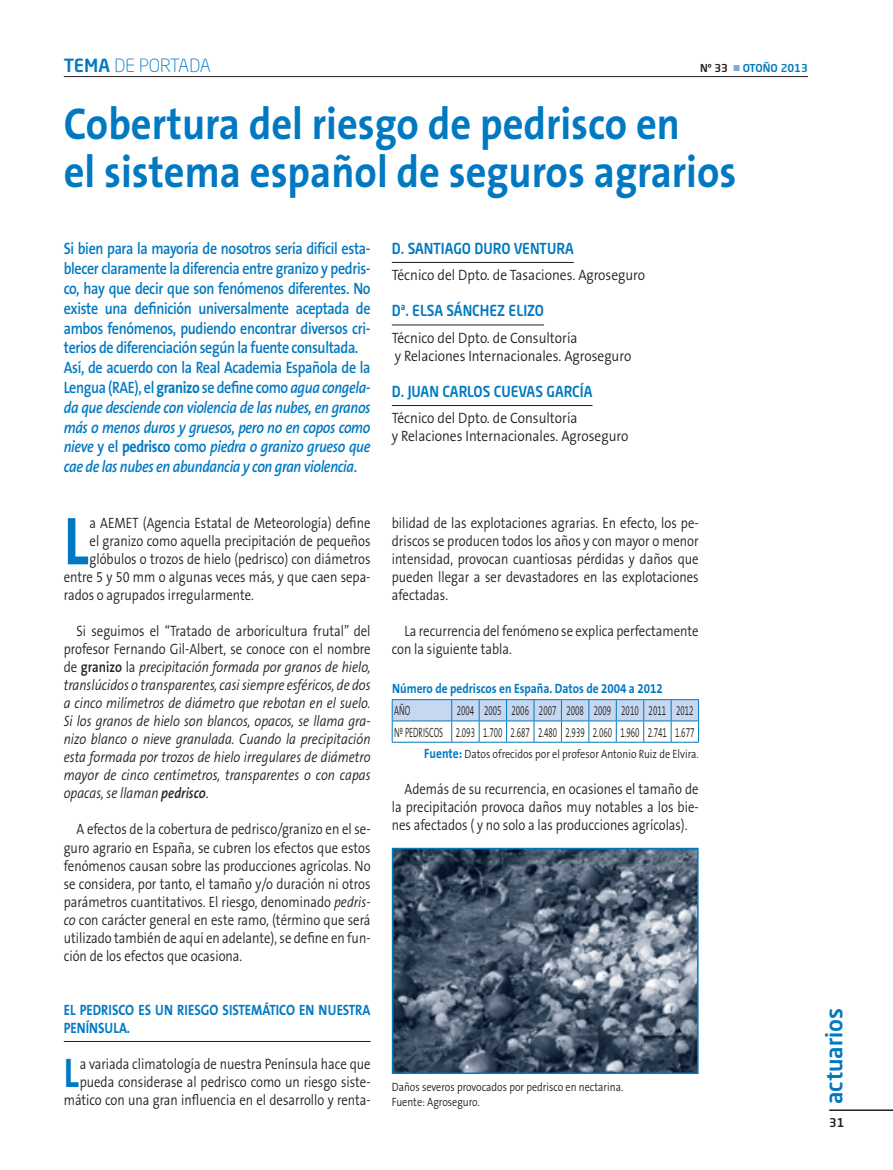
<style>
.page{position:relative;width:893px;height:1170px;background:#fff}
.page>*{position:absolute;margin:0;border:0;box-sizing:border-box;transform-origin:0 0}
.t1{font:700 68.4px "The Sans B7";color:#0079c2;scale:.85 1}
.t2{font:700 45px/48px "The Sans B7";color:#0079c2;scale:.9 1}
.t3{font:700 41.7px "The Sans B7";color:#0079c2;scale:.85 1}
.t4{font:500 22.5px "Neo Sans Std";color:#0079c2}
.t5{font:300 18px "Neo Sans Std";color:#0079c2}
.t6{font:600 16.5px/19.8px "The Sans B6";letter-spacing:-.025em;color:#0079c2;scale:.85 1}
.t7{font:300 15px/18px "The Sans B4";color:#231f20;text-align:justify;scale:.85 1}
.t8{font:italic 300 15px/18px "The Sans B4";color:#231f20;text-align:justify;scale:.85 1}
.t9{font:300 15px/18px "The Sans B4";color:#231f20;scale:.9 1}
.t10{font:500 15px "Neo Sans Std";color:#0079c2;scale:.9 1}
.t11{font:700 15px "The Sans B7";color:#0079c2;scale:.85 1}
.t12{font:300 13.5px/21.3px "The Sans B4";color:#231f20;text-align:right;scale:.59 1}
.t13{font:700 13.5px "The Sans B7";color:#0079c2;scale:.85 1}
.t14{font:300 12px/15px "The Sans B4";color:#231f20;scale:.85 1}
.t15{font:500 12px "Neo Sans Std";color:#231f20}
.t16{font:500 10.8px "Neo Sans Std";color:#0079c2}
.s1{font-weight:500}
.s2{color:#231f20}
.s3{color:#7aabdb}
.s4{font-family:"The Sans B7";font-weight:700}
.s5{font-style:italic}
.s6{font-style:normal}
.s7{font-family:"The Sans B6";font-weight:600;font-style:normal}
.s8{font-family:"The Sans B6";font-weight:600}
.s9{font-family:"The Sans B7";font-weight:700;font-size:13.5px;color:#0079c2}
</style>
<div class="page">
<hr style="left:64px;top:76px;width:744px;height:1px;background:#231f20">
<hr style="left:829px;top:1109px;width:64px;height:1px;background:#231f20">
<hr style="left:392px;top:262px;width:182px;height:1px;background:#231f20">
<hr style="left:392px;top:324px;width:152px;height:1px;background:#231f20">
<hr style="left:392px;top:405px;width:200px;height:1px;background:#231f20">
<hr style="left:64px;top:1040px;width:307px;height:1px;background:#231f20">
<svg style="left:392px;top:699px;width:307px;height:43px"></svg>
<img style="left:395px;top:850px;width:301px;height:220px">
<div style="left:392px;top:847px;width:307px;height:226px;border:2px solid #0079c2"></div>
<p class="t5" style="left:64px;top:54px;width:149px"><span class="s1">TEMA</span> DE PORTADA</p>
<h2 class="t2" style="left:64px;top:101px;width:749px">Cobertura del riesgo de pedrisco en<br>el sistema español de seguros agrarios</h2>
<p class="t16" style="left:700px;top:61px;width:109px"><span class="s2">Nº 33</span> <span class="s3">■</span> OTOÑO 2013</p>
<p class="t6" style="left:64px;top:239px;width:362px">Si bien para la mayoría de nosotros sería difícil esta&shy;blecer claramente la diferencia entre granizo y pedris&shy;co, hay que decir que son fenómenos diferentes. No existe una definición universalmente aceptada de ambos fenómenos, pudiendo encontrar diversos cri&shy;terios de diferenciación según la fuente consultada.<br>Así, de acuerdo con la Real Academia Española de la Lengua (RAE), el <span class="s4">granizo</span> se define como <span class="s5">agua congela&shy;da que desciende con violencia de las nubes, en granos más o menos duros y gruesos, pero no en copos como nieve</span> y el <span class="s4">pedrisco</span> como <span class="s5">piedra o granizo grueso que cae de las nubes en abundancia y con gran violencia</span>.</p>
<h1 class="t1" style="left:64px;top:504px;width:31px">L</h1>
<p class="t7" style="left:90px;top:514px;width:332px">a AEMET (Agencia Estatal de Meteorología) define</p>
<p class="t7" style="left:90px;top:532px;width:332px">el granizo como aquella precipitación de pequeños</p>
<p class="t7" style="left:90px;top:550px;width:332px">glóbulos o trozos de hielo (pedrisco) con diámetros</p>
<p class="t7" style="left:64px;top:568px;width:362px">entre 5 y 50 mm o algunas veces más, y que caen sepa-</p>
<p class="t7" style="left:64px;top:586px;width:225px">rados o agrupados irregularmente.</p>
<p class="t8" style="left:64px;top:622px;width:362px;text-indent:13px"><span class="s6">Si seguimos el “Tratado de arboricultura frutal” del profesor Fernando Gil-Albert, se conoce con el nombre de</span> <span class="s7">granizo</span> <span class="s6">la</span> precipitación formada por granos de hielo, translúcidos o transparentes, casi siempre esféricos, de dos a cinco milímetros de diámetro que rebotan en el suelo.<br>Si los granos de hielo son blancos, opacos, se llama gra&shy;nizo blanco o nieve granulada. Cuando la precipitación esta formada por trozos de hielo irregulares de diámetro mayor de cinco centímetros, transparentes o con capas opacas, se llaman <span class="s8">pedrisco</span><span class="s6">.</span></p>
<p class="t7" style="left:64px;top:820px;width:362px;text-indent:13px">A efectos de la cobertura de pedrisco/granizo en el se&shy;guro agrario en España, se cubren los efectos que estos fenómenos causan sobre las producciones agrícolas. No se considera, por tanto, el tamaño y/o duración ni otros parámetros cuantitativos. El riesgo, denominado <span class="s5">pedris&shy;co</span> con carácter general en este ramo, (término que será utilizado también de aquí en adelante), se define en fun&shy;ción de los efectos que ocasiona.</p>
<p class="t11" style="left:64px;top:1001px;width:28px">El pedrisco</p>
<p class="t11" style="left:138px;top:1001px;width:55px">esunriesgo</p>
<p class="t11" style="left:223px;top:1001px;width:9px">sistem</p>
<p class="t11" style="left:262px;top:1001px;width:17px">ático</p>
<p class="t11" style="left:299px;top:1001px;width:33px">en nuestra</p>
<p class="t11" style="left:64px;top:1019px;width:40px">Península</p>
<p class="t11" style="left:127px;top:1019px;width:5px">.</p>
<h3 class="t3" style="left:64px;top:1049px;width:19px">L</h3>
<p class="t7" style="left:64px;top:1054px;width:362px;text-align:right">a variada climatología de nuestra Península hace que pueda considerase al pedrisco como un riesgo siste&shy;mático con una gran influencia en el desarrollo y renta-</p>
<p class="t10" style="left:392px;top:238px;width:36px">D. SANTIAGO</p>
<p class="t10" style="left:474px;top:238px;width:102px">DURO VENTURA</p>
<p class="t9" style="left:392px;top:266px;width:283px">Técnico del Dpto. de Tasaciones. Agroseguro</p>
<p class="t10" style="left:392px;top:301px;width:41px">Dª. ELSA</p>
<p class="t10" style="left:446px;top:301px;width:19px">SÁNCHE</p>
<p class="t10" style="left:497px;top:301px;width:52px">Z ELIZO</p>
<p class="t9" style="left:392px;top:329px;width:268px">Técnico del Dpto. de Consultoría<br>y Relaciones Internacionales. Agroseguro</p>
<p class="t10" style="left:392px;top:381px;width:75px">D. JUAN CARLOS</p>
<p class="t10" style="left:494px;top:381px;width:29px">CUEVAS</p>
<p class="t10" style="left:546px;top:381px;width:51px">GARCÍA</p>
<p class="t9" style="left:392px;top:409px;width:264px">Técnico del Dpto. de Consultoría<br>y Relaciones Internacionales. Agroseguro</p>
<p class="t7" style="left:392px;top:514px;width:362px">bilidad de las explotaciones agrarias. En efecto, los pe&shy;driscos se producen todos los años y con mayor o menor intensidad, provocan cuantiosas pérdidas y daños que pueden llegar a ser devastadores en las explotaciones afectadas.</p>
<p class="t7" style="left:392px;top:622px;width:362px;text-indent:13px">La recurrencia del fenómeno se explica perfectamente con la siguiente tabla.</p>
<p class="t13" style="left:392px;top:681px;width:320px">Número de pedriscos en España. Datos de 2004 a 2012</p>
<p class="t12" style="left:394px;top:700px;width:29px">AÑO</p>
<p class="t12" style="left:394px;top:700px;width:510px">2004 2005 2006 2007 2008 2009 2010 2011 2012<br>Nº PEDRISCOS 2.093 1.700 2.687 2.480 2.939 2.060 1.960 2.741 1.677</p>
<p class="t14" style="left:424px;top:746px;width:324px"><span class="s9">Fuente:</span> Datos ofrecidos por el profesor Antonio Ruiz de Elvira.</p>
<p class="t7" style="left:392px;top:779px;width:362px;text-indent:13px">Además de su recurrencia, en ocasiones el tamaño de la precipitación provoca daños muy notables a los bie&shy;nes afectados ( y no solo a las producciones agrícolas).</p>
<p class="t14" style="left:392px;top:1080px;width:274px">Daños severos provocados por pedrisco en nectarina.<br>Fuente: Agroseguro.</p>
<h3 class="t4" style="left:820px;top:1103px;width:98px;rotate:-90deg">ACTUARIOS</h3>
<p class="t15" style="left:829px;top:1115px;width:17px">31</p>
</div>
